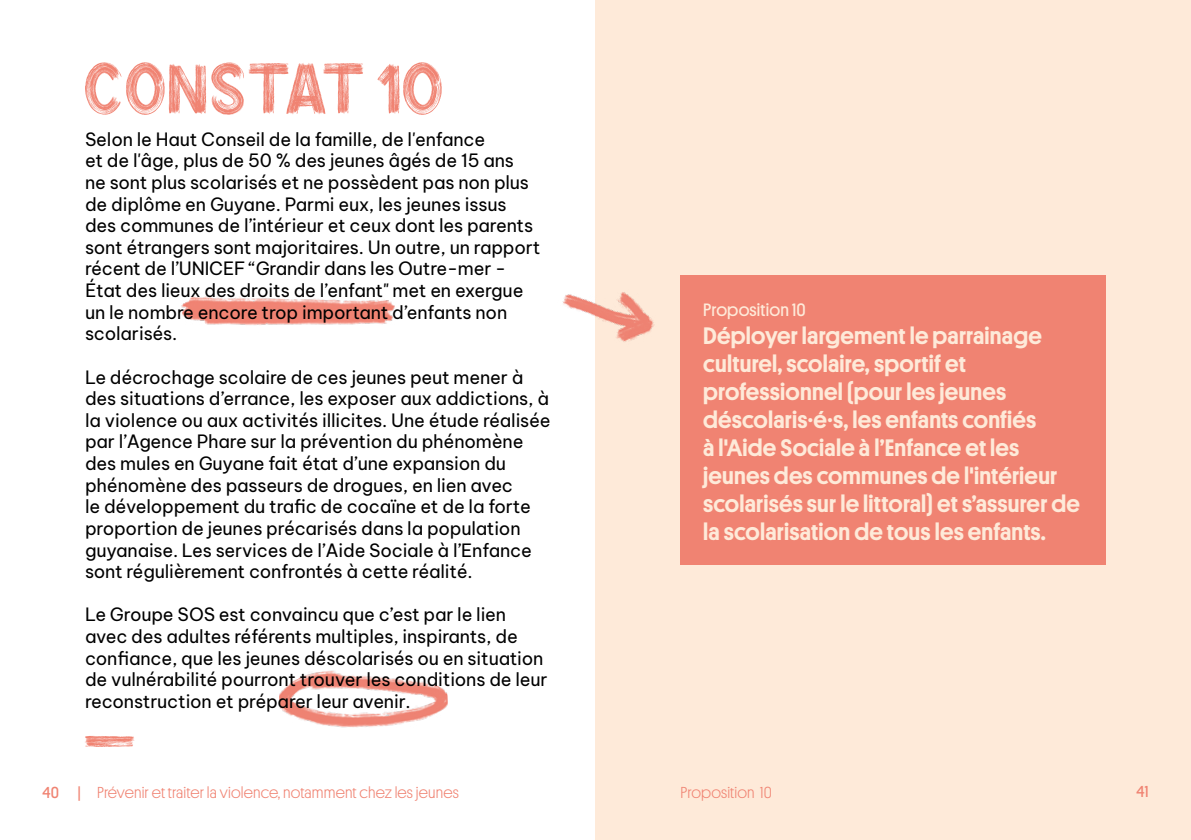
<style>
.page{position:relative;width:1191px;height:840px;background:#fff}
.page>*{position:absolute;margin:0;border:0;box-sizing:border-box;transform-origin:0 0}
.t1{font:86.4px "True South";letter-spacing:-.01em;color:#f08372}
.t2{font:500 24px/28px "Platform";letter-spacing:.01em;color:#feead9}
.t3{font:18px/21.6px "Be Vietnam Pro";letter-spacing:-.01em;color:#000}
.t4{font:18px "Platform";letter-spacing:.01em;color:#feead9}
.t5{font:300 16px "Platform";letter-spacing:.01em;color:#f08372}
.t6{font:16px "Platform";color:#f08372}
.s1{font-weight:400}
</style>
<div class="page">
<div style="left:595px;top:0;width:596px;height:839px;background:#feead9"></div>
<img style="left:279px;top:670px;width:169px;height:58px">
<img style="left:181px;top:296px;width:214px;height:29px">
<img style="left:562px;top:292px;width:92px;height:50px">
<div style="left:680px;top:275px;width:426px;height:289px;background:#f08372"></div>
<h1 class="t1" style="left:85px;top:48px;width:363px">constat 10</h1>
<p class="t3" style="left:85px;top:126px;width:457px">Selon le Haut Conseil de la famille, de l'enfance<br>et de l'âge, plus de 50 % des jeunes âgés de 15 ans<br>ne sont plus scolarisés et ne possèdent pas non plus de diplôme en Guyane. Parmi eux, les jeunes issus des communes de l’intérieur et ceux dont les parents sont étrangers sont majoritaires. Un outre, un rapport récent de l’UNICEF “Grandir dans les Outre-mer - État des lieux des droits de l’enfant" met en exergue un le nombre encore trop important d’enfants non scolarisés.</p>
<p class="t3" style="left:85px;top:364px;width:467px">Le décrochage scolaire de ces jeunes peut mener à des situations d’errance, les exposer aux addictions, à la violence ou aux activités illicites. Une étude réalisée par l’Agence Phare sur la prévention du phénomène des mules en Guyane fait état d’une expansion du phénomène des passeurs de drogues, en lien avec<br>le développement du trafic de cocaïne et de la forte proportion de jeunes précarisés dans la population guyanaise. Les services de l’Aide Sociale à l’Enfance sont régulièrement confrontés à cette réalité.</p>
<p class="t3" style="left:85px;top:602px;width:464px">Le Groupe SOS est convaincu que c’est par le lien avec des adultes référents multiples, inspirants, de confiance, que les jeunes déscolarisés ou en situation de vulnérabilité pourront trouver les conditions de leur reconstruction et préparer leur avenir.</p>
<p class="t4" style="left:703px;top:296px;width:104px">Proposition 10</p>
<p class="t2" style="left:703px;top:320px;width:378px">Déployer largement le parrainage culturel, scolaire, sportif et professionnel (pour les jeunes déscolaris·é·s, les enfants confiés<br>à l'Aide Sociale à l’Enfance et les jeunes des communes de l'intérieur scolarisés sur le littoral) et s’assurer de la scolarisation de tous les enfants.</p>
<h1 class="t1" style="left:150px;top:735px;width:19px;rotate:90deg">i</h1>
<p class="t5" style="left:43px;top:780px;width:418px"><span class="s1">40 |</span> Prévenir et traiter la violence, notamment chez les jeunes</p>
<p class="t5" style="left:680px;top:780px;width:93px">Proposition 10</p>
<p class="t6" style="left:1136px;top:779px;width:13px">41</p>
</div>
